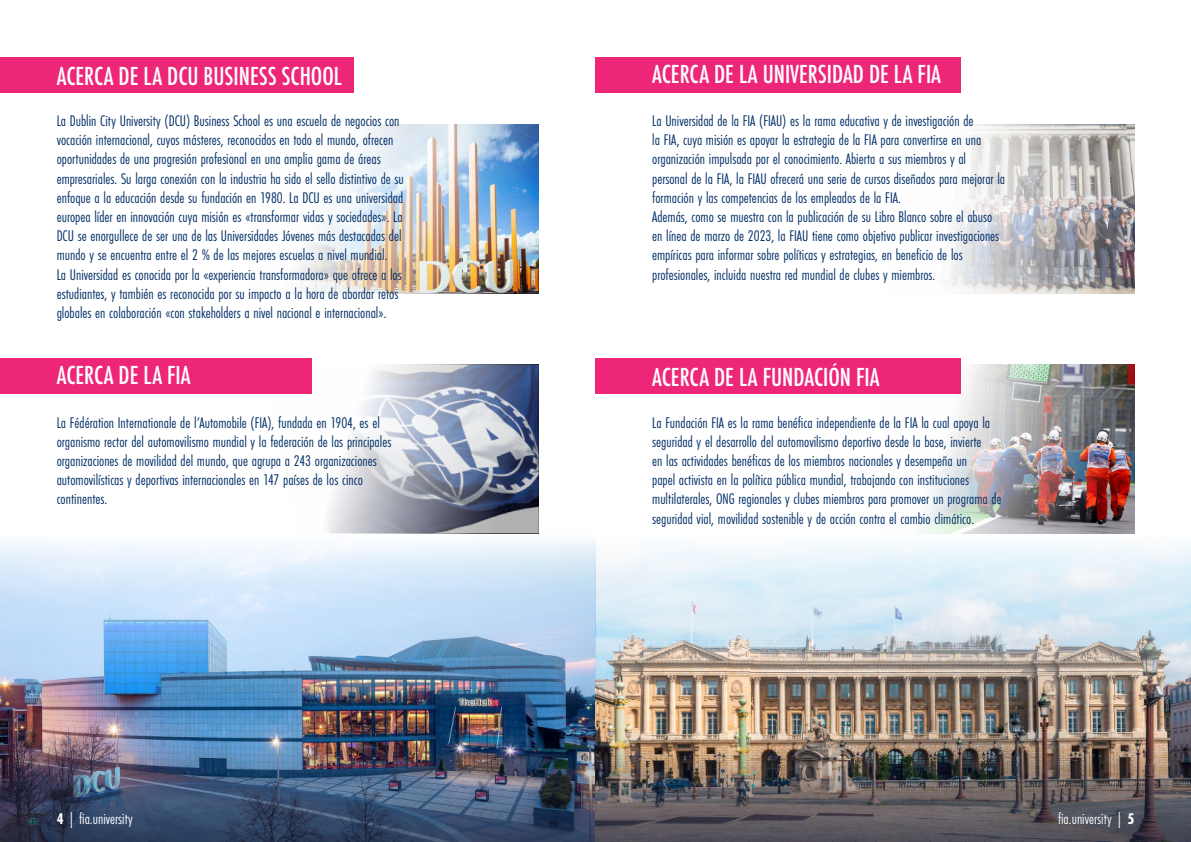
<style>
.page{position:relative;width:1191px;height:842px;background:#fff}
.page>*{position:absolute;margin:0;border:0;box-sizing:border-box;transform-origin:0 0}
.t1{font:500 condensed 24px "Futura";color:#fff}
.t2{font:16px/19.2px "Futura PT Cond";color:#002e66}
.t3{font:16px "Futura PT Cond";color:#fff}
.s1{font-weight:700}
</style>
<div class="page">
<img style="left:328px;top:365px;width:211px;height:168px">
<img style="left:923px;top:365px;width:211px;height:168px">
<img style="left:294px;top:125px;width:245px;height:169px">
<div style="left:0;top:358px;width:312px;height:36px;background:#ed2678"></div>
<img style="left:947px;top:125px;width:187px;height:169px">
<div style="left:595px;top:57px;width:366px;height:36px;background:#ed2678"></div>
<div style="left:595px;top:358px;width:366px;height:36px;background:#ed2678"></div>
<div style="left:0;top:57px;width:353px;height:36px;background:#ed2678"></div>
<img style="left:0;top:539px;width:1191px;height:147px">
<img style="left:0;top:686px;width:1191px;height:156px">
<h1 class="t1" style="left:57px;top:60px;width:287px">ACERCA DE LA DCU BUSINESS SCHOOL</h1>
<p class="t2" style="left:57px;top:111px;width:349px">La Dublin City University (DCU) Business School es una escuela de negocios con vocación internacional, cuyos másteres, reconocidos en todo el mundo, ofrecen oportunidades de una progresión profesional en una amplia gama de áreas empresariales. Su larga conexión con la industria ha sido el sello distintivo de su enfoque a la educación desde su fundación en 1980. La DCU es una universidad europea líder en innovación cuya misión es «transformar vidas y sociedades». La DCU se enorgullece de ser una de las Universidades Jóvenes más destacadas del mundo y se encuentra entre el 2 % de las mejores escuelas a nivel mundial.<br>La Universidad es conocida por la «experiencia transformadora» que ofrece a los estudiantes, y también es reconocida por su impacto a la hora de abordar retos globales en colaboración «con stakeholders a nivel nacional e internacional».</p>
<h1 class="t1" style="left:57px;top:360px;width:135px">ACERCA DE LA FIA</h1>
<p class="t2" style="left:57px;top:413px;width:336px">La Fédération Internationale de l’Automobile (FIA), fundada en 1904, es el organismo rector del automovilismo mundial y la federación de las principales organizaciones de movilidad del mundo, que agrupa a 243 organizaciones automovilísticas y deportivas internacionales en 147 países de los cinco continentes.</p>
<h1 class="t1" style="left:652px;top:59px;width:290px">ACERCA DE LA UNIVERSIDAD DE LA FIA</h1>
<p class="t2" style="left:652px;top:111px;width:354px">La Universidad de la FIA (FIAU) es la rama educativa y de investigación de<br>la FIA, cuya misión es apoyar la estrategia de la FIA para convertirse en una organización impulsada por el conocimiento. Abierta a sus miembros y al personal de la FIA, la FIAU ofrecerá una serie de cursos diseñados para mejorar la formación y las competencias de los empleados de la FIA.<br>Además, como se muestra con la publicación de su Libro Blanco sobre el abuso en línea de marzo de 2023, la FIAU tiene como objetivo publicar investigaciones empíricas para informar sobre políticas y estrategias, en beneficio de los profesionales, incluida nuestra red mundial de clubes y miembros.</p>
<h1 class="t1" style="left:652px;top:362px;width:229px">ACERCA DE LA FUNDACIÓN FIA</h1>
<p class="t2" style="left:652px;top:413px;width:351px">La Fundación FIA es la rama benéfica independiente de la FIA la cual apoya la seguridad y el desarrollo del automovilismo deportivo desde la base, invierte<br>en las actividades benéficas de los miembros nacionales y desempeña un<br>papel activista en la política pública mundial, trabajando con instituciones multilaterales, ONG regionales y clubes miembros para promover un programa de seguridad vial, movilidad sostenible y de acción contra el cambio climático.</p>
<p class="t3" style="left:57px;top:809px;width:78px"><span class="s1">4</span> | fia.university</p>
<p class="t3" style="left:1058px;top:809px;width:78px">fia.university | <span class="s1">5</span></p>
</div>
